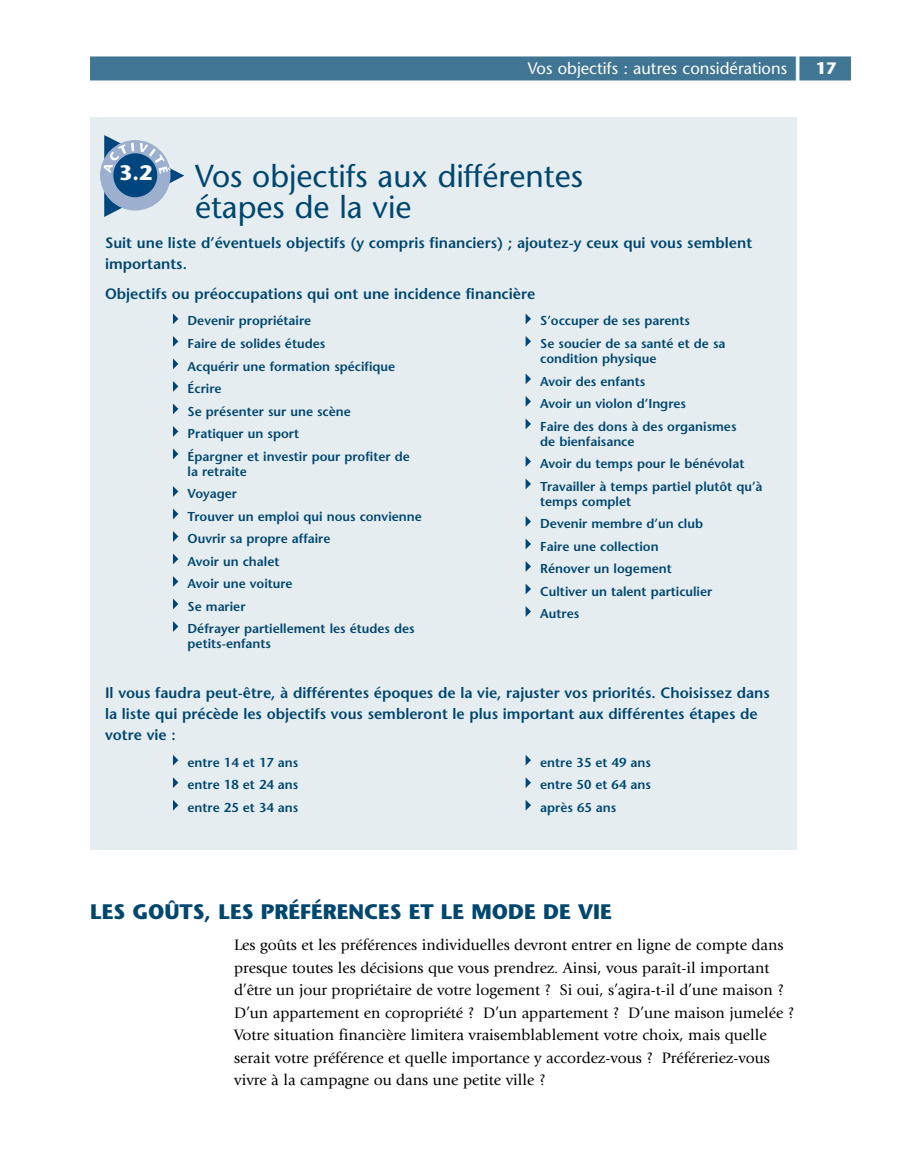
<style>
.page{position:relative;width:905px;height:1175px;background:#fff}
.page>*{position:absolute;margin:0;border:0;box-sizing:border-box;transform-origin:0 0}
.t1{font:31.5px/31.5px "Stone Sans";color:#004770}
.t2{font:700 21px "Stone Sans";color:#004770}
.t3{font:700 21px "Stone Sans";color:#fff}
.t4{font:16.5px "Stone Sans";color:#fff}
.t5{font:15.75px/22.5px "Giovanni";color:#000}
.t6{font:600 15px/21px "Stone Sans";color:#004770}
.t7{font:600 12.9px/22.5px "Stone Sans";color:#004770}
.s1{font-weight:700;font-size:36px}
.s2{font-weight:700}
</style>
<div class="page">
<div style="left:90px;top:56px;width:760px;height:24px;background:#407594"></div>
<div style="left:90px;top:117px;width:706px;height:732px;background:#e6edf1"></div>
<svg style="left:103px;top:135px;width:81px;height:82px"></svg>
<div style="left:113px;top:153px;width:44px;height:44px;background:#00467e;border-radius:50%"></div>
<svg style="left:525px;top:606px;width:6px;height:11px"></svg>
<svg style="left:525px;top:583px;width:6px;height:11px"></svg>
<svg style="left:525px;top:561px;width:6px;height:11px"></svg>
<svg style="left:525px;top:538px;width:6px;height:11px"></svg>
<svg style="left:525px;top:516px;width:6px;height:11px"></svg>
<svg style="left:525px;top:478px;width:6px;height:11px"></svg>
<svg style="left:525px;top:456px;width:6px;height:11px"></svg>
<svg style="left:525px;top:418px;width:6px;height:11px"></svg>
<svg style="left:525px;top:396px;width:6px;height:11px"></svg>
<svg style="left:525px;top:373px;width:6px;height:11px"></svg>
<svg style="left:525px;top:336px;width:6px;height:11px"></svg>
<svg style="left:525px;top:313px;width:6px;height:11px"></svg>
<svg style="left:173px;top:621px;width:5px;height:11px"></svg>
<svg style="left:173px;top:598px;width:5px;height:11px"></svg>
<svg style="left:173px;top:576px;width:5px;height:11px"></svg>
<svg style="left:173px;top:553px;width:5px;height:11px"></svg>
<svg style="left:173px;top:531px;width:5px;height:11px"></svg>
<svg style="left:173px;top:508px;width:5px;height:11px"></svg>
<svg style="left:173px;top:486px;width:5px;height:11px"></svg>
<svg style="left:173px;top:448px;width:5px;height:11px"></svg>
<svg style="left:173px;top:426px;width:5px;height:11px"></svg>
<svg style="left:173px;top:403px;width:5px;height:11px"></svg>
<svg style="left:173px;top:381px;width:5px;height:11px"></svg>
<svg style="left:173px;top:358px;width:5px;height:11px"></svg>
<svg style="left:173px;top:336px;width:5px;height:11px"></svg>
<svg style="left:173px;top:313px;width:5px;height:11px"></svg>
<svg style="left:525px;top:800px;width:6px;height:10px"></svg>
<svg style="left:525px;top:777px;width:6px;height:11px"></svg>
<svg style="left:525px;top:755px;width:6px;height:10px"></svg>
<svg style="left:173px;top:800px;width:5px;height:10px"></svg>
<svg style="left:173px;top:777px;width:5px;height:11px"></svg>
<svg style="left:173px;top:755px;width:5px;height:10px"></svg>
<p class="t4" style="left:527px;top:62px;width:310px">Vos objectifs : autres considérations <span class="s1">|</span> <span class="s2">17</span></p>
<h1 class="t1" style="left:195px;top:163px;width:389px">Vos objectifs aux différentes étapes de la vie</h1>
<p class="t6" style="left:105px;top:234px;width:648px">Suit une liste d’éventuels objectifs (y compris financiers) ; ajoutez-y ceux qui vous semblent importants.</p>
<p class="t6" style="left:105px;top:285px;width:431px">Objectifs ou préoccupations qui ont une incidence financière</p>
<h2 class="t3" style="left:119px;top:165px;width:35px">3.2</h2>
<p class="t7" style="left:188px;top:311px;width:224px">Devenir propriétaire<br>Faire de solides études<br>Acquérir une formation spécifique<br>Écrire<br>Se présenter sur une scène<br>Pratiquer un sport<br>Épargner et investir pour profiter de</p>
<p class="t7" style="left:188px;top:461px;width:236px">la retraite<br>Voyager<br>Trouver un emploi qui nous convienne<br>Ouvrir sa propre affaire<br>Avoir un chalet<br>Avoir une voiture<br>Se marier<br>Défrayer partiellement les études des</p>
<p class="t7" style="left:188px;top:633px;width:85px">petits-enfants</p>
<p class="t7" style="left:540px;top:311px;width:187px">S’occuper de ses parents<br>Se soucier de sa santé et de sa</p>
<p class="t7" style="left:540px;top:348px;width:198px">condition physique<br>Avoir des enfants<br>Avoir un violon d’Ingres<br>Faire des dons à des organismes</p>
<p class="t7" style="left:540px;top:431px;width:224px">de bienfaisance<br>Avoir du temps pour le bénévolat<br>Travailler à temps partiel plutôt qu’à</p>
<p class="t7" style="left:540px;top:491px;width:174px">temps complet<br>Devenir membre d’un club<br>Faire une collection<br>Rénover un logement<br>Cultiver un talent particulier<br>Autres</p>
<p class="t6" style="left:105px;top:684px;width:666px">Il vous faudra peut-être, à différentes époques de la vie, rajuster vos priorités. Choisissez dans la liste qui précède les objectifs vous sembleront le plus important aux différentes étapes de votre vie :</p>
<p class="t7" style="left:188px;top:752px;width:112px;text-align:justify">entre 14 et 17 ans entre 18 et 24 ans entre 25 et 34 ans</p>
<p class="t7" style="left:540px;top:752px;width:112px;text-align:justify">entre 35 et 49 ans entre 50 et 64 ans après 65 ans</p>
<h2 class="t2" style="left:90px;top:903px;width:523px">LES GOÛTS, LES PRÉFÉRENCES ET LE MODE DE VIE</h2>
<p class="t5" style="left:234px;top:935px;width:561px">Les goûts et les préférences individuelles devront entrer en ligne de compte dans presque toutes les décisions que vous prendrez. Ainsi, vous paraît-il important d’être un jour propriétaire de votre logement ? Si oui, s’agira-t-il d’une maison ?<br>D’un appartement en copropriété ? D’un appartement ? D’une maison jumelée ?<br>Votre situation financière limitera vraisemblablement votre choix, mais quelle serait votre préférence et quelle importance y accordez-vous ? Préféreriez-vous vivre à la campagne ou dans une petite ville ?</p>
</div>
